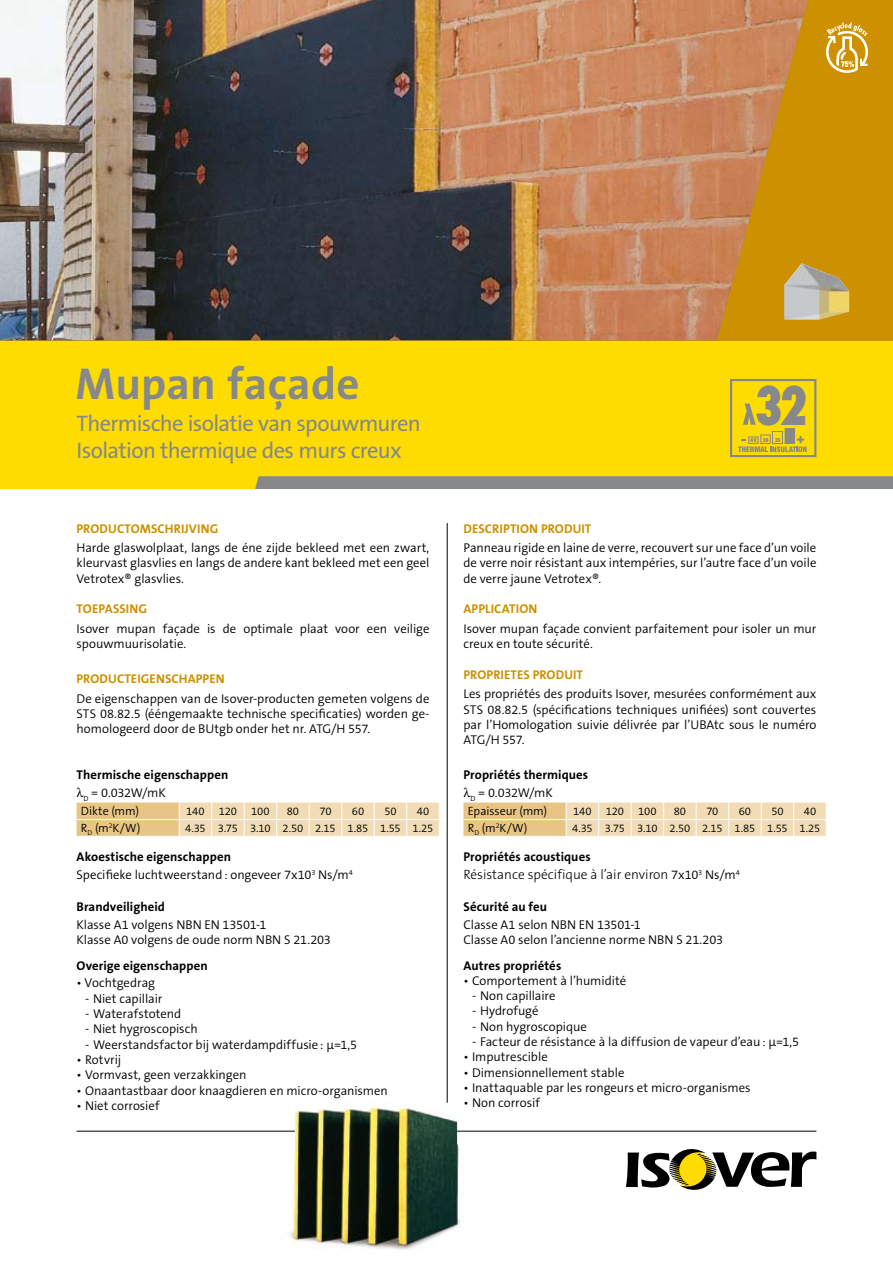
<style>
.page{position:relative;width:893px;height:1263px;background:#fff}
.page>*{position:absolute;margin:0;border:0;box-sizing:border-box;transform-origin:0 0}
.t1{font:800 condensed 51.6px "Futura";color:#87888a;scale:.92 1}
.t2{font:700 45px "The Sans B7";letter-spacing:.005em;color:#87888a}
.t3{font:22.5px/27px "The Sans B5 Plain";letter-spacing:-.03em;color:#87888a}
.t4{font:300 13.5px "The Sans B3";color:#000}
.t5{font:300 12.75px/15.3px "The Sans B4";color:#000;text-align:justify}
.t6{font:700 12.75px "The Sans B7";letter-spacing:.005em;color:#000}
.t7{font:700 12.75px "The Sans B7";letter-spacing:.005em;color:#cc9000}
.t8{font:300 12px "The Sans B4";letter-spacing:-.005em;color:#000}
.t9{font:300 11.25px "The Sans B4";letter-spacing:-.02em;color:#000}
.t10{font:800 condensed 5.25px "Futura";letter-spacing:-.04em;color:#87888a}
.s1{font-family:"The Sans B4";font-size:12.75px}
</style>
<div class="page">
<div style="left:0;top:340px;width:893px;height:149px;background:#ffdc00"></div>
<div style="left:0;top:0;width:893px;height:340px;background:#cc9000"></div>
<svg style="left:255px;top:476px;width:638px;height:13px;background:#898a86"></svg>
<img style="left:0;top:0;width:808px;height:340px">
<hr style="left:447px;top:523px;width:1px;height:587px;background:#000">
<svg style="left:626px;top:1149px;width:190px;height:41px"></svg>
<hr style="left:77px;top:1131px;width:739px;height:1px;background:#000">
<img style="left:784px;top:263px;width:65px;height:57px">
<svg style="left:826px;top:22px;width:42px;height:51px"></svg>
<svg style="left:730px;top:379px;width:87px;height:79px"></svg>
<div style="left:772px;top:431px;width:11px;height:13px;background:#87888a"></div>
<div style="left:773px;top:432px;width:9px;height:11px;background:#ffdc00"></div>
<div style="left:785px;top:429px;width:9px;height:14px;background:#87888a"></div>
<img style="left:280px;top:1103px;width:187px;height:147px">
<svg style="left:77px;top:802px;width:362px;height:34px;background:#efd8ad"></svg>
<svg style="left:463px;top:802px;width:363px;height:34px;background:#efd8ad"></svg>
<h2 class="t2" style="left:75px;top:360px;width:286px">Mupan façade</h2>
<h3 class="t3" style="left:77px;top:411px;width:346px">Thermische isolatie van spouwmuren<br>Isolation thermique des murs creux</h3>
<p class="t7" style="left:77px;top:522px;width:143px">PRODUCTOMSCHRIJVING</p>
<p class="t5" style="left:77px;top:541px;width:354px">Harde glaswolplaat, langs de éne zijde bekleed met een zwart, kleurvast glasvlies en langs de andere kant bekleed met een geel Vetrotex® glasvlies.</p>
<p class="t7" style="left:77px;top:602px;width:72px">TOEPASSING</p>
<p class="t5" style="left:77px;top:621px;width:354px">Isover mupan façade is de optimale plaat voor een veilige spouwmuurisolatie.</p>
<p class="t7" style="left:77px;top:672px;width:150px">PRODUCTEIGENSCHAPPEN</p>
<p class="t5" style="left:77px;top:691px;width:354px">De eigenschappen van de Isover-producten gemeten volgens de STS 08.82.5 (ééngemaakte technische specificaties) worden ge&shy;homologeerd door de BUtgb onder het nr. ATG/H 557.</p>
<p class="t6" style="left:77px;top:768px;width:153px">Thermische eigenschappen</p>
<p class="t5" style="left:83px;top:785px;width:84px"><sub>D</sub> = 0.032W/mK</p>
<p class="t8" style="left:81px;top:805px;width:60px">Dikte (mm)</p>
<p class="t9" style="left:186px;top:805px;width:20px">140</p>
<p class="t9" style="left:219px;top:805px;width:20px">120</p>
<p class="t9" style="left:251px;top:805px;width:20px">100</p>
<p class="t9" style="left:287px;top:805px;width:14px">80</p>
<p class="t9" style="left:319px;top:805px;width:14px">70</p>
<p class="t9" style="left:352px;top:805px;width:14px">60</p>
<p class="t9" style="left:384px;top:805px;width:14px">50</p>
<p class="t9" style="left:417px;top:805px;width:14px">40</p>
<p class="t8" style="left:81px;top:822px;width:61px">R<sub>D</sub> (m<sup>2</sup>K/W)</p>
<p class="t9" style="left:185px;top:822px;width:250px">4.35 3.75 3.10 2.50 2.15 1.85 1.55 1.25</p>
<p class="t6" style="left:77px;top:850px;width:156px">Akoestische eigenschappen</p>
<p class="t5" style="left:77px;top:867px;width:278px">Specifieke luchtweerstand: ongeveer 7x10<sup>3</sup> Ns/m<sup>4</sup></p>
<p class="t6" style="left:77px;top:900px;width:90px">Brandveiligheid</p>
<p class="t5" style="left:77px;top:917px;width:256px">Klasse A1 volgens NBN EN 13501-1<br>Klasse A0 volgens de oude norm NBN S 21.203</p>
<p class="t6" style="left:77px;top:959px;width:133px">Overige eigenschappen</p>
<p class="t5" style="left:77px;top:976px;width:80px">• Vochtgedrag</p>
<p class="t5" style="left:85px;top:991px;width:79px">- Niet capillair</p>
<p class="t5" style="left:85px;top:1006px;width:98px">- Waterafstotend</p>
<p class="t5" style="left:85px;top:1022px;width:114px">- Niet hygroscopisch</p>
<p class="t5" style="left:85px;top:1037px;width:273px">- Weerstandsfactor bij waterdampdiffusie : µ=1,5</p>
<p class="t5" style="left:77px;top:1052px;width:46px">• Rotvrij</p>
<p class="t5" style="left:77px;top:1068px;width:171px">• Vormvast, geen verzakkingen</p>
<p class="t5" style="left:77px;top:1083px;width:313px">• Onaantastbaar door knaagdieren en micro-organismen</p>
<p class="t5" style="left:77px;top:1098px;width:85px">• Niet corrosief</p>
<h1 class="t1" style="left:754px;top:372px;width:59px">32</h1>
<p class="t10" style="left:750px;top:437px;width:44px">40 38 35 32</p>
<p class="t7" style="left:463px;top:522px;width:129px">DESCRIPTION PRODUIT</p>
<p class="t5" style="left:463px;top:541px;width:354px">Panneau rigide en laine de verre, recouvert sur une face d’un voile de verre noir résistant aux intempéries, sur l’autre face d’un voile de verre jaune Vetrotex®.</p>
<p class="t7" style="left:463px;top:602px;width:75px">APPLICATION</p>
<p class="t5" style="left:463px;top:621px;width:354px">Isover mupan façade convient parfaitement pour isoler un mur creux en toute sécurité.</p>
<p class="t7" style="left:463px;top:668px;width:121px">PROPRIETES PRODUIT</p>
<p class="t5" style="left:463px;top:687px;width:354px">Les propriétés des produits Isover, mesurées conformément aux STS 08.82.5 (spécifications techniques unifiées) sont couvertes par l’Homologation suivie délivrée par l’UBAtc sous le numéro ATG/H 557.</p>
<p class="t6" style="left:463px;top:768px;width:126px">Propriétés thermiques</p>
<p class="t5" style="left:470px;top:785px;width:84px"><sub>D</sub> = 0.032W/mK</p>
<p class="t8" style="left:468px;top:805px;width:81px">Epaisseur (mm)</p>
<p class="t9" style="left:573px;top:805px;width:20px">140</p>
<p class="t9" style="left:606px;top:805px;width:20px">120</p>
<p class="t9" style="left:638px;top:805px;width:20px">100</p>
<p class="t9" style="left:674px;top:805px;width:14px">80</p>
<p class="t9" style="left:706px;top:805px;width:14px">70</p>
<p class="t9" style="left:739px;top:805px;width:14px">60</p>
<p class="t9" style="left:771px;top:805px;width:14px">50</p>
<p class="t9" style="left:804px;top:805px;width:14px">40</p>
<p class="t8" style="left:468px;top:822px;width:61px">R<sub>D</sub> (m<sup>2</sup>K/W)</p>
<p class="t9" style="left:572px;top:822px;width:250px">4.35 3.75 3.10 2.50 2.15 1.85 1.55 1.25</p>
<p class="t6" style="left:463px;top:850px;width:129px">Propriétés acoustiques</p>
<p class="t4" style="left:463px;top:867px;width:278px">Résistance spécifique à l’air environ <span class="s1">7x10</span><sup>3</sup> <span class="s1">Ns/m</span><sup>4</sup></p>
<p class="t6" style="left:463px;top:900px;width:85px">Sécurité au feu</p>
<p class="t5" style="left:463px;top:917px;width:261px">Classe A1 selon NBN EN 13501-1<br>Classe A0 selon l’ancienne norme NBN S 21.203</p>
<p class="t6" style="left:463px;top:958px;width:99px">Autres propriétés</p>
<p class="t5" style="left:463px;top:973px;width:164px">• Comportement à l’humidité</p>
<p class="t5" style="left:472px;top:989px;width:85px">- Non capillaire</p>
<p class="t5" style="left:472px;top:1004px;width:68px">- Hydrofugé</p>
<p class="t5" style="left:472px;top:1019px;width:116px">- Non hygroscopique</p>
<p class="t5" style="left:472px;top:1034px;width:329px">- Facteur de résistance à la diffusion de vapeur d’eau: µ=1,5</p>
<p class="t5" style="left:463px;top:1050px;width:86px">• Imputrescible</p>
<p class="t5" style="left:463px;top:1065px;width:162px">• Dimensionnellement stable</p>
<p class="t5" style="left:463px;top:1080px;width:289px">• Inattaquable par les rongeurs et micro-organismes</p>
<p class="t5" style="left:463px;top:1096px;width:78px">• Non corrosif</p>
</div>
